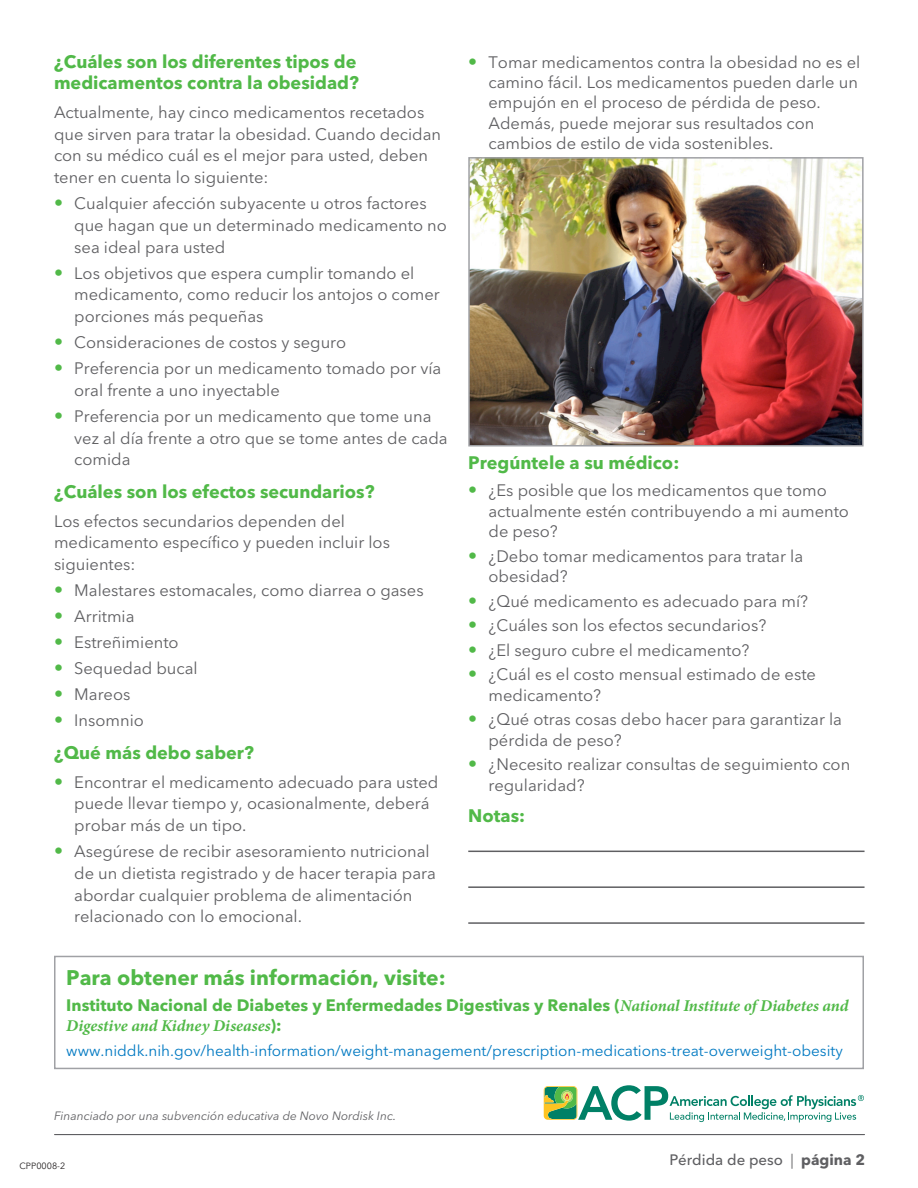
<style>
.page{position:relative;width:918px;height:1188px;background:#fff}
.page>*{position:absolute;margin:0;border:0;box-sizing:border-box;transform-origin:0 0}
.t1{font:700 21px "Avenir Next LT Pro";color:#51b948}
.Sub_Heads{font:700 18px/21.8px "Avenir Next LT Pro";color:#51b948}
.Bullets{font:16.5px/21.8px "Avenir Next LT Pro";color:#5f5f62}
.Body{font:16.5px/21.8px "Avenir Next LT Pro";color:#5f5f62}
.t2{font:700 16.5px/19.8px "Avenir Next LT Pro";color:#51b948}
.t3{font:15.3px "Avenir Next LT Pro";color:#0079c2}
.t4{font:500 15px "Avenir Next LT Pro";color:#5f5f62}
.Bullets-2{font:italic 12px "Avenir Next LT Pro";color:#5f5f62}
.t5{font:9px "Avenir Next LT Pro";color:#231f20}
.s1{font-size:18px;color:#51b948}
.s2{font-family:"Minion Pro";font-style:italic}
.s3{font-weight:400}
.s4{font-weight:700}
</style>
<div class="page">
<hr style="left:55px;top:1134px;width:810px;height:1px;background:#5f5f62">
<hr style="left:468px;top:851px;width:397px;height:1px;background:#5f5f62">
<hr style="left:468px;top:886px;width:397px;height:2px;background:#5f5f62">
<hr style="left:468px;top:922px;width:397px;height:2px;background:#5f5f62">
<img style="left:471px;top:160px;width:390px;height:284px">
<div style="left:468px;top:157px;width:396px;height:290px;border:2px solid #a0a1a5"></div>
<div style="left:54px;top:956px;width:810px;height:113px;border:2px solid #a0a1a5"></div>
<svg style="left:544px;top:1085px;width:320px;height:37px"></svg>
<p class="Sub_Heads" style="left:54px;top:50px;width:306px">¿Cuáles son los diferentes tipos de medicamentos contra la obesidad?</p>
<p class="Body" style="left:54px;top:101px;width:389px">Actualmente, hay cinco medicamentos recetados que sirven para tratar la obesidad. Cuando decidan con su médico cuál es el mejor para usted, deben tener en cuenta lo siguiente:</p>
<p class="Bullets" style="left:74px;top:192px;width:374px;text-indent:-20px"><span class="s1">•</span> Cualquier afección subyacente u otros factores que hagan que un determinado medicamento no sea ideal para usted</p>
<p class="Bullets" style="left:74px;top:262px;width:367px;text-indent:-20px"><span class="s1">•</span> Los objetivos que espera cumplir tomando el medicamento, como reducir los antojos o comer porciones más pequeñas</p>
<p class="Bullets" style="left:54px;top:331px;width:294px"><span class="s1">•</span> Consideraciones de costos y seguro</p>
<p class="Bullets" style="left:74px;top:357px;width:369px;text-indent:-20px"><span class="s1">•</span> Preferencia por un medicamento tomado por vía oral frente a uno inyectable</p>
<p class="Bullets" style="left:74px;top:405px;width:375px;text-indent:-20px"><span class="s1">•</span> Preferencia por un medicamento que tome una vez al día frente a otro que se tome antes de cada comida</p>
<p class="Sub_Heads" style="left:54px;top:481px;width:322px">¿Cuáles son los efectos secundarios?</p>
<p class="Body" style="left:54px;top:510px;width:338px">Los efectos secundarios dependen del medicamento específico y pueden incluir los siguientes:</p>
<p class="Bullets" style="left:54px;top:580px;width:371px"><span class="s1">•</span> Malestares estomacales, como diarrea o gases</p>
<p class="Bullets" style="left:54px;top:606px;width:82px"><span class="s1">•</span> Arritmia</p>
<p class="Bullets" style="left:54px;top:632px;width:126px"><span class="s1">•</span> Estreñimiento</p>
<p class="Bullets" style="left:54px;top:658px;width:145px"><span class="s1">•</span> Sequedad bucal</p>
<p class="Bullets" style="left:54px;top:684px;width:78px"><span class="s1">•</span> Mareos</p>
<p class="Bullets" style="left:54px;top:710px;width:91px"><span class="s1">•</span> Insomnio</p>
<p class="Sub_Heads" style="left:54px;top:742px;width:201px">¿Qué más debo saber?</p>
<p class="Bullets" style="left:74px;top:771px;width:366px;text-indent:-20px"><span class="s1">•</span> Encontrar el medicamento adecuado para usted puede llevar tiempo y, ocasionalmente, deberá probar más de un tipo.</p>
<p class="Bullets" style="left:74px;top:841px;width:363px;text-indent:-20px"><span class="s1">•</span> Asegúrese de recibir asesoramiento nutricional de un dietista registrado y de hacer terapia para abordar cualquier problema de alimentación relacionado con lo emocional.</p>
<p class="Bullets" style="left:489px;top:52px;width:373px;line-height:20.2px;text-indent:-20px"><span class="s1">•</span> Tomar medicamentos contra la obesidad no es el camino fácil. Los medicamentos pueden darle un empujón en el proceso de pérdida de peso.<br>Además, puede mejorar sus resultados con cambios de estilo de vida sostenibles.</p>
<p class="Sub_Heads" style="left:468px;top:452px;width:213px">Pregúntele a su médico:</p>
<p class="Bullets" style="left:489px;top:481px;width:362px;line-height:20.2px;text-indent:-20px"><span class="s1">•</span> ¿Es posible que los medicamentos que tomo actualmente estén contribuyendo a mi aumento de peso?</p>
<p class="Bullets" style="left:489px;top:546px;width:316px;line-height:20.2px;text-indent:-20px"><span class="s1">•</span> ¿Debo tomar medicamentos para tratar la obesidad?</p>
<p class="Bullets" style="left:468px;top:590px;width:341px"><span class="s1">•</span> ¿Qué medicamento es adecuado para mí?</p>
<p class="Bullets" style="left:468px;top:615px;width:300px"><span class="s1">•</span> ¿Cuáles son los efectos secundarios?</p>
<p class="Bullets" style="left:468px;top:639px;width:283px"><span class="s1">•</span> ¿El seguro cubre el medicamento?</p>
<p class="Bullets" style="left:489px;top:665px;width:329px;line-height:20.2px;text-indent:-20px"><span class="s1">•</span> ¿Cuál es el costo mensual estimado de este medicamento?</p>
<p class="Bullets" style="left:489px;top:710px;width:355px;line-height:20.2px;text-indent:-20px"><span class="s1">•</span> ¿Qué otras cosas debo hacer para garantizar la pérdida de peso?</p>
<p class="Bullets" style="left:489px;top:754px;width:363px;line-height:20.2px;text-indent:-20px"><span class="s1">•</span> ¿Necesito realizar consultas de seguimiento con regularidad?</p>
<p class="Sub_Heads" style="left:468px;top:805px;width:58px">Notas:</p>
<p class="t1" style="left:66px;top:965px;width:381px">Para obtener más información, visite:</p>
<p class="t2" style="left:66px;top:996px;width:784px">Instituto Nacional de Diabetes y Enfermedades Digestivas y Renales (<span class="s2">National Institute of Diabetes and<br>Digestive and Kidney Diseases</span>):</p>
<p class="t3" style="left:66px;top:1041px;width:778px">www.niddk.nih.gov/health-information/weight-management/prescription-medications-treat-overweight-obesity</p>
<p class="Bullets-2" style="left:54px;top:1108px;width:344px">Financiado por una subvención educativa de Novo Nordisk Inc.</p>
<p class="t5" style="left:19px;top:1161px;width:47px">CPP0008-2</p>
<p class="t4" style="left:669px;top:1151px;width:197px">Pérdida de peso <span class="s3">|</span> <span class="s4">página 2</span></p>
</div>
